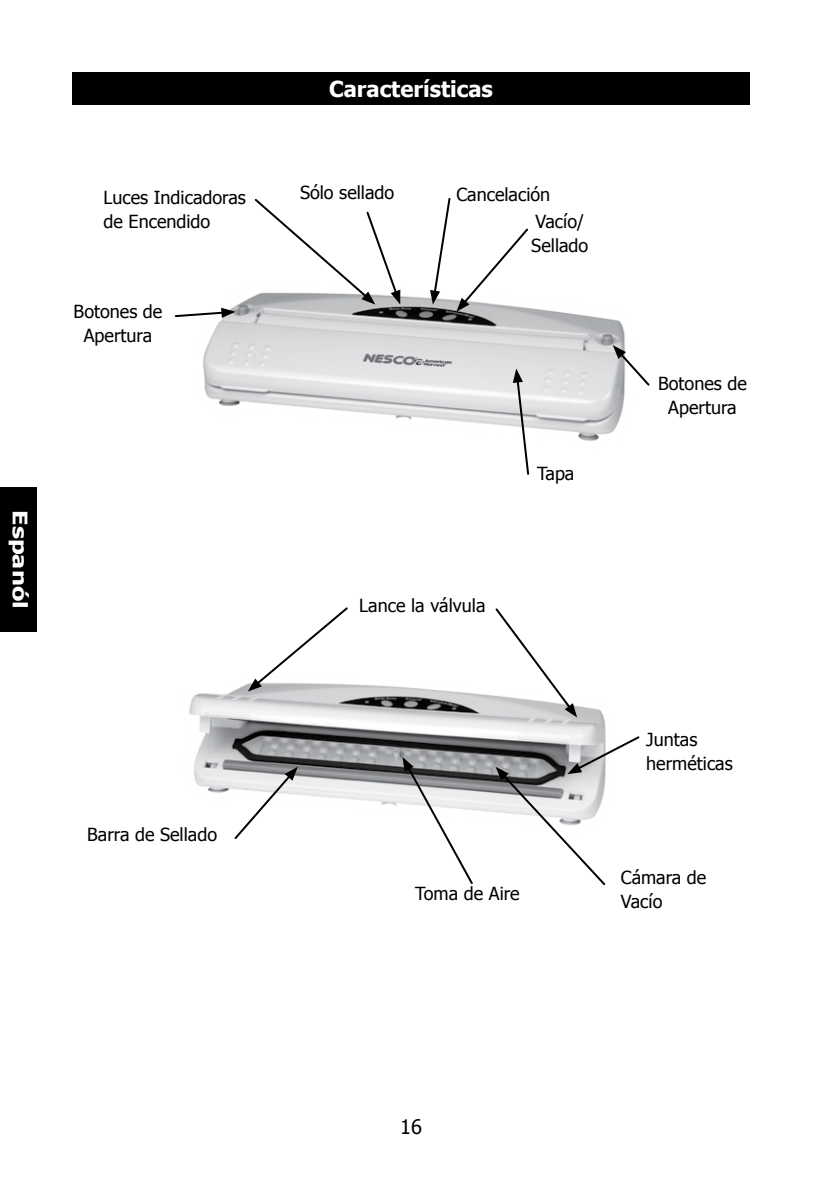
<style>
.page{position:relative;width:822px;height:1191px;background:#fff}
.page>*{position:absolute;margin:0;border:0;box-sizing:border-box;transform-origin:0 0}
.t1{font:700 22px "Tahoma";color:#fff}
.t2{font:700 20px "Tahoma";letter-spacing:.005em;color:#fff;scale:1.25 1}
.t3{font:20px "Tahoma";color:#000}
.t4{font:18px/24px "Tahoma";color:#000}
</style>
<div class="page">
<div style="left:0;top:487px;width:36px;height:144px;background:#000"></div>
<img style="left:189px;top:683px;width:417px;height:129px">
<img style="left:203px;top:289px;width:422px;height:152px">
<div style="left:72px;top:72px;width:678px;height:33px;background:#000"></div>
<svg style="left:248px;top:607px;width:102px;height:84px"></svg>
<svg style="left:494px;top:608px;width:83px;height:109px"></svg>
<svg style="left:430px;top:198px;width:100px;height:114px"></svg>
<svg style="left:513px;top:368px;width:17px;height:107px"></svg>
<svg style="left:174px;top:308px;width:61px;height:10px"></svg>
<svg style="left:613px;top:345px;width:37px;height:42px"></svg>
<svg style="left:402px;top:757px;width:73px;height:128px"></svg>
<svg style="left:233px;top:766px;width:65px;height:73px"></svg>
<svg style="left:253px;top:199px;width:147px;height:105px"></svg>
<svg style="left:496px;top:734px;width:144px;height:152px"></svg>
<p class="t4" style="left:104px;top:185px;width:144px">Luces Indicadoras de Encendido</p>
<p class="t4" style="left:74px;top:299px;width:90px;text-align:center">Botones de<br>Apertura</p>
<p class="t2" style="left:34px;top:510px;width:80px;rotate:90deg">Espanól</p>
<p class="t4" style="left:87px;top:821px;width:131px">Barra de Sellado</p>
<p class="t1" style="left:329px;top:73px;width:165px">Características</p>
<p class="t4" style="left:300px;top:179px;width:96px">Sólo sellado</p>
<p class="t4" style="left:456px;top:182px;width:95px">Cancelación</p>
<p class="t4" style="left:531px;top:208px;width:59px">Vacío/<br>Sellado</p>
<p class="t4" style="left:359px;top:592px;width:128px">Lance la válvula</p>
<p class="t4" style="left:537px;top:460px;width:39px">Tapa</p>
<p class="t4" style="left:658px;top:371px;width:90px;text-align:center">Botones de<br>Apertura</p>
<p class="t4" style="left:415px;top:881px;width:106px">Toma de Aire</p>
<p class="t4" style="left:646px;top:726px;width:88px">Juntas herméticas</p>
<p class="t4" style="left:621px;top:865px;width:87px">Cámara de<br>Vacío</p>
<p class="t3" style="left:400px;top:1113px;width:23px">16</p>
</div>
